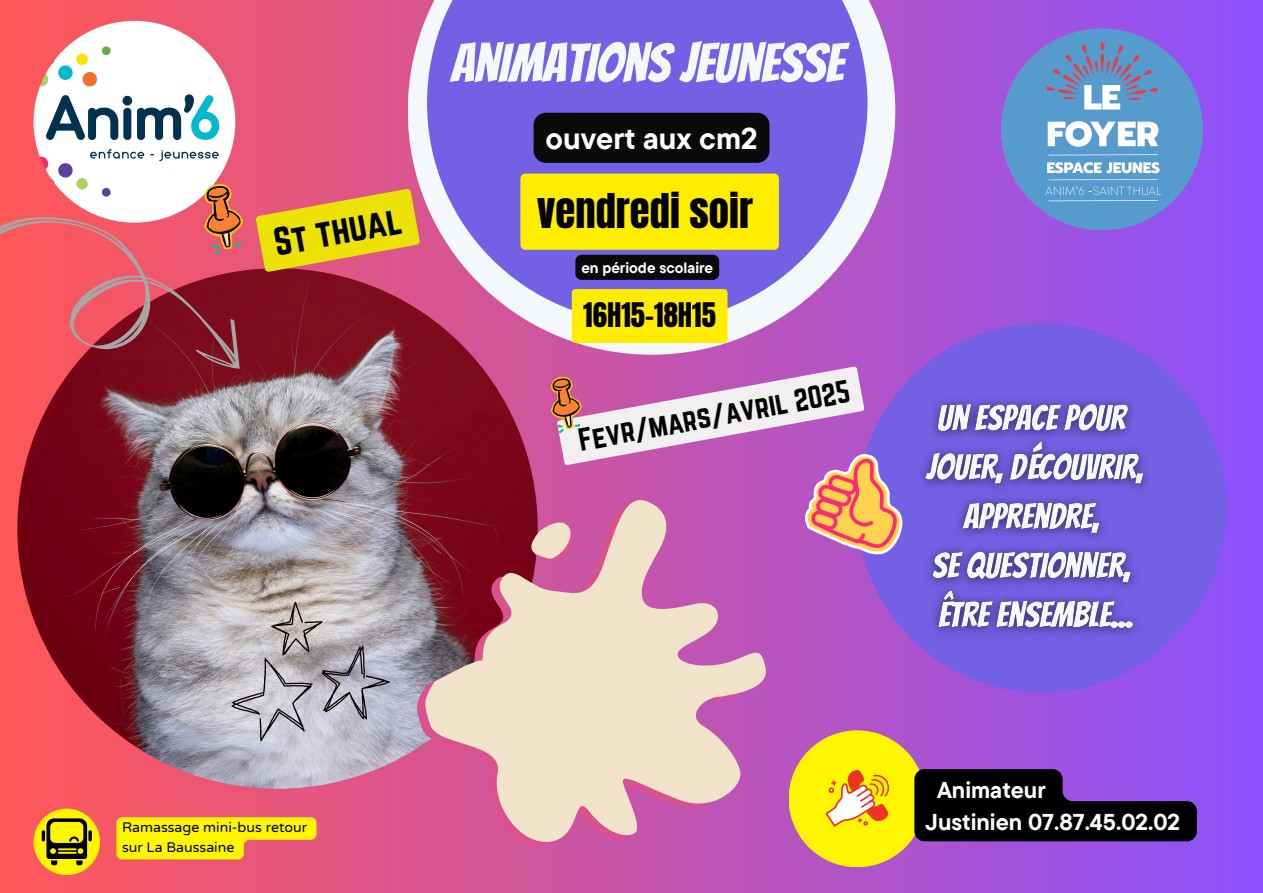
<style>
.page{position:relative;width:1263px;height:893px;background:#fff}
.page>*{position:absolute;margin:0;border:0;box-sizing:border-box;transform-origin:0 0}
.t1{font:53.85px "Bangers";color:#f5f8fa}
.t2{font:40.72px "Anton";color:#000}
.t3{font:35.03px "Norwester";color:#000}
.t4{font:700 30px "TT Commons Pro";color:#fff}
.t5{font:28.8px "Anton";color:#000}
.t6{font:27.97px "Norwester";color:#000}
.t7{font:700 22.88px "TT Commons Pro";color:#fff}
.t8{font:700 14.92px "TT Commons Pro";color:#fff}
.t9{font:14.17px "Varela Round";color:#000}
</style>
<div class="page">
<div style="left:0;top:0;width:1263px;height:893px;background:linear-gradient(to right,#ff5757,#8d52fe)"></div>
<img style="left:34px;top:21px;width:201px;height:202px;border-radius:50%">
<svg style="left:408px;top:0;width:487px;height:355px"></svg>
<svg style="left:427px;top:0;width:440px;height:323px;background:#8b72e1"></svg>
<img style="left:17px;top:268px;width:521px;height:520px;border-radius:50%">
<div style="left:520px;top:174px;width:259px;height:76px;background:#ffed00"></div>
<div style="left:857px;top:323px;width:369px;height:369px;background:#7460e4;border-radius:50%"></div>
<img style="left:908px;top:400px;width:240px;height:245px">
<div style="left:789px;top:730px;width:136px;height:137px;background:#fff500;border-radius:50%"></div>
<svg style="left:826px;top:770px;width:63px;height:57px"></svg>
<div style="left:575px;top:255px;width:144px;height:25px;background:#0a0a0a;border-radius:6px"></div>
<img style="left:1001px;top:28px;width:202px;height:202px;border-radius:50%">
<div style="left:34px;top:808px;width:66px;height:67px;background:#fff500;border-radius:50%"></div>
<svg style="left:42px;top:818px;width:45px;height:47px"></svg>
<svg style="left:88px;top:830px;width:4px;height:11px"></svg>
<svg style="left:116px;top:817px;width:200px;height:42px;background:#fad815"></svg>
<svg style="left:261px;top:179px;width:159px;height:93px;background:#e6a838"></svg>
<svg style="left:414px;top:497px;width:348px;height:353px;background:#b46491"></svg>
<svg style="left:422px;top:493px;width:348px;height:353px;background:#d297a8"></svg>
<svg style="left:521px;top:366px;width:393px;height:198px"></svg>
<svg style="left:0;top:163px;width:261px;height:272px;background:#c95d66"></svg>
<svg style="left:231px;top:602px;width:159px;height:139px;background:#b6b2b9"></svg>
<div style="left:534px;top:113px;width:235px;height:50px;background:#0a0a0a"></div>
<svg style="left:914px;top:769px;width:283px;height:72px;background:#211232"></svg>
<div style="left:572px;top:289px;width:155px;height:54px;background:#ffed00"></div>
<h3 class="t3" style="left:271px;top:221px;width:131px;rotate:-10deg">St thual</h3>
<h6 class="t1" style="left:451px;top:35px;width:394px">ANIMATIONS JEUNESSE</h6>
<p class="t4" style="left:545px;top:119px;width:213px">ouvert aux cm2</p>
<h1 class="t2" style="left:537px;top:181px;width:218px">vendredi soir</h1>
<h2 class="t8" style="left:581px;top:258px;width:133px">en période scolaire</h2>
<p class="t5" style="left:583px;top:294px;width:134px">16H15-18H15</p>
<p class="t6" style="left:576px;top:423px;width:277px;rotate:-10deg">Fevr/mars/avril 2025</p>
<p class="t9" style="left:122px;top:819px;width:187px">Ramassage mini-bus retour</p>
<p class="t9" style="left:122px;top:839px;width:114px">sur La Baussaine</p>
<p class="t7" style="left:937px;top:775px;width:110px">Animateur</p>
<p class="t7" style="left:925px;top:807px;width:256px">Justinien 07.87.45.02.02</p>
</div>
